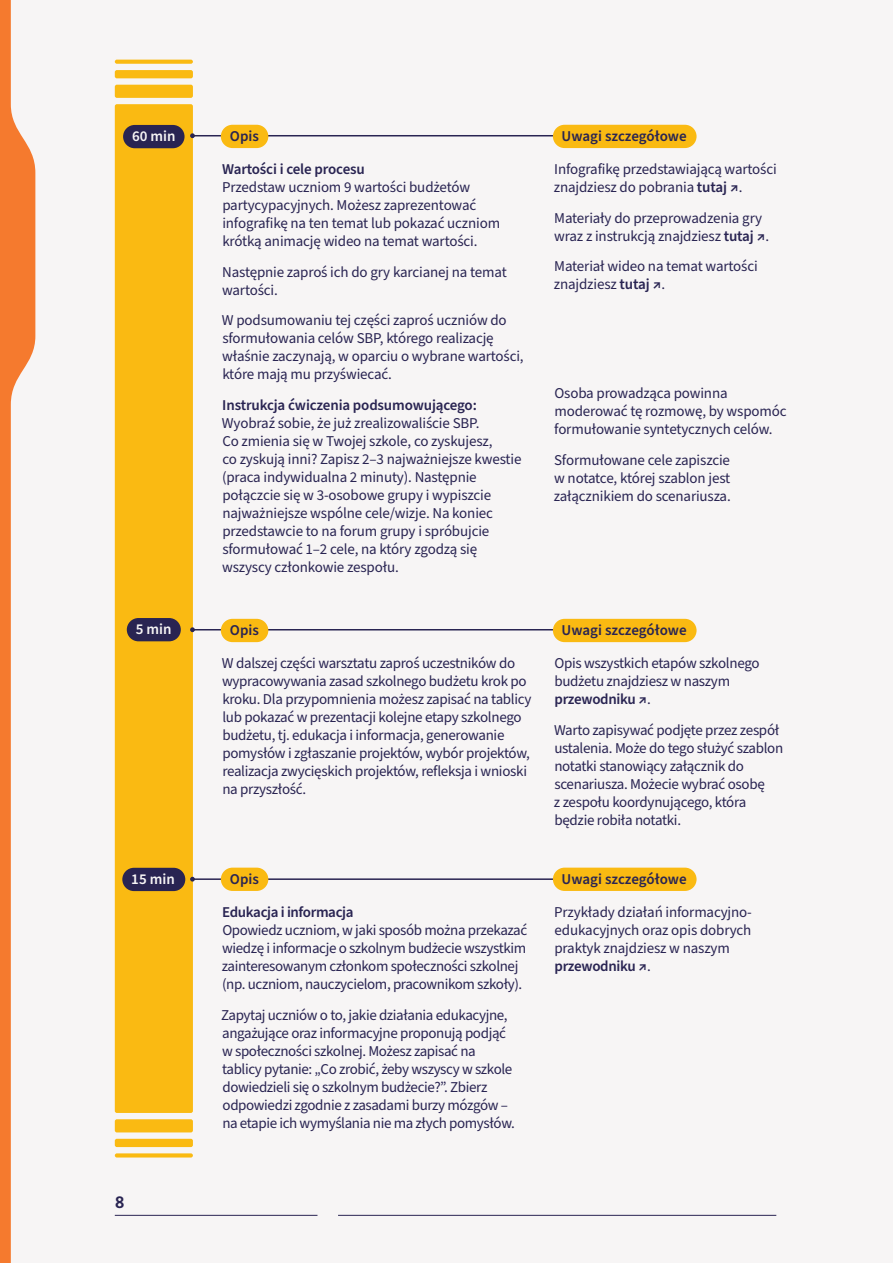
<style>
.page{position:relative;width:893px;height:1263px;background:#f7f5f5}
.page>*{position:absolute;margin:0;border:0;box-sizing:border-box;transform-origin:0 0}
.t1{font:700 16.5px "Brandon Text";color:#292452}
.WYKRES_TREŚĆ{font:15px/18px "Source Sans Pro";letter-spacing:-.02em;color:#292452}
.WYKRES_SEMIBOLD{font:600 15px "Source Sans Pro";letter-spacing:-.01em;color:#292452}
.DESCRIPTION{font:600 15px "Source Sans Pro";color:#292452}
.CZAS{font:600 15px "Source Sans Pro";color:#f7f5f5}
.s1{font-weight:600}
</style>
<div class="page">
<svg style="left:0;top:0;width:35px;height:1263px"></svg>
<div style="left:115px;top:1119px;width:78px;height:13px;background:#faba12;border-radius:2px"></div>
<div style="left:115px;top:1139px;width:78px;height:8px;background:#faba12;border-radius:2px"></div>
<svg style="left:115px;top:1153px;width:78px;height:4px"></svg>
<div style="left:115px;top:104px;width:78px;height:1009px;background:#faba12;border-radius:2px"></div>
<div style="left:115px;top:85px;width:78px;height:13px;background:#faba12;border-radius:2px"></div>
<div style="left:115px;top:70px;width:78px;height:8px;background:#faba12;border-radius:2px"></div>
<svg style="left:115px;top:60px;width:78px;height:4px"></svg>
<hr style="left:192px;top:135px;width:374px;height:1px;background:#292452">
<svg style="left:190px;top:133px;width:5px;height:5px"></svg>
<hr style="left:192px;top:629px;width:374px;height:1px;background:#292452">
<svg style="left:190px;top:627px;width:5px;height:5px"></svg>
<hr style="left:192px;top:878px;width:374px;height:2px;background:#292452">
<svg style="left:190px;top:877px;width:5px;height:4px"></svg>
<hr style="left:338px;top:1215px;width:438px;height:1px;background:#292452">
<hr style="left:115px;top:1215px;width:202px;height:1px;background:#292452">
<div style="left:221px;top:125px;width:47px;height:23px;background:#faba12;border-radius:12px"></div>
<div style="left:553px;top:125px;width:144px;height:23px;background:#faba12;border-radius:12px"></div>
<div style="left:221px;top:619px;width:47px;height:23px;background:#faba12;border-radius:12px"></div>
<div style="left:553px;top:619px;width:144px;height:23px;background:#faba12;border-radius:12px"></div>
<div style="left:221px;top:868px;width:47px;height:23px;background:#faba12;border-radius:12px"></div>
<div style="left:553px;top:868px;width:144px;height:23px;background:#faba12;border-radius:12px"></div>
<div style="left:127px;top:618px;width:54px;height:23px;background:#292452;border-radius:12px"></div>
<div style="left:122px;top:868px;width:63px;height:23px;background:#292452;border-radius:12px"></div>
<div style="left:123px;top:125px;width:62px;height:23px;background:#292452;border-radius:12px"></div>
<p class="CZAS" style="left:132px;top:126px;width:45px">60 min</p>
<p class="CZAS" style="left:136px;top:619px;width:37px">5 min</p>
<p class="CZAS" style="left:131px;top:869px;width:45px">15 min</p>
<p class="t1" style="left:115px;top:1191px;width:11px">8</p>
<p class="DESCRIPTION" style="left:230px;top:126px;width:31px">Opis</p>
<p class="WYKRES_SEMIBOLD" style="left:222px;top:159px;width:144px">Wartości i cele procesu</p>
<p class="WYKRES_TREŚĆ" style="left:222px;top:178px;width:279px">Przedstaw uczniom 9 wartości budżetów partycypacyjnych. Możesz zaprezentować infografikę na ten temat lub pokazać uczniom krótką animację wideo na temat wartości.</p>
<p class="WYKRES_TREŚĆ" style="left:222px;top:263px;width:286px">Następnie zaproś ich do gry karcianej na temat wartości.</p>
<p class="WYKRES_TREŚĆ" style="left:222px;top:312px;width:303px">W podsumowaniu tej części zaproś uczniów do sformułowania celów SBP, którego realizację właśnie zaczynają, w oparciu o wybrane wartości, które mają mu przyświecać.</p>
<p class="WYKRES_SEMIBOLD" style="left:222px;top:395px;width:256px">Instrukcja ćwiczenia podsumowującego:</p>
<p class="WYKRES_TREŚĆ" style="left:222px;top:415px;width:301px">Wyobraź sobie, że już zrealizowaliście SBP.<br>Co zmienia się w Twojej szkole, co zyskujesz,<br>co zyskują inni? Zapisz 2–3 najważniejsze kwestie (praca indywidualna 2 minuty). Następnie połączcie się w 3-osobowe grupy i wypiszcie najważniejsze wspólne cele/wizje. Na koniec przedstawcie to na forum grupy i spróbujcie sformułować 1–2 cele, na który zgodzą się wszyscy członkowie zespołu.</p>
<p class="DESCRIPTION" style="left:230px;top:620px;width:31px">Opis</p>
<p class="WYKRES_TREŚĆ" style="left:222px;top:654px;width:311px">W dalszej części warsztatu zaproś uczestników do wypracowywania zasad szkolnego budżetu krok po kroku. Dla przypomnienia możesz zapisać na tablicy lub pokazać w prezentacji kolejne etapy szkolnego budżetu, tj. edukacja i informacja, generowanie pomysłów i zgłaszanie projektów, wybór projektów, realizacja zwycięskich projektów, refleksja i wnioski na przyszłość.</p>
<p class="DESCRIPTION" style="left:230px;top:869px;width:31px">Opis</p>
<p class="WYKRES_SEMIBOLD" style="left:222px;top:902px;width:133px">Edukacja i informacja</p>
<p class="WYKRES_TREŚĆ" style="left:222px;top:921px;width:307px">Opowiedz uczniom, w jaki sposób można przekazać wiedzę i informacje o szkolnym budżecie wszystkim zainteresowanym członkom społeczności szkolnej (np. uczniom, nauczycielom, pracownikom szkoły).</p>
<p class="WYKRES_TREŚĆ" style="left:221px;top:1006px;width:295px">Zapytaj uczniów o to, jakie działania edukacyjne, angażujące oraz informacyjne proponują podjąć w społeczności szkolnej. Możesz zapisać na tablicy pytanie: „Co zrobić, żeby wszyscy w szkole dowiedzieli się o szkolnym budżecie?”. Zbierz odpowiedzi zgodnie z zasadami burzy mózgów – na etapie ich wymyślania nie ma złych pomysłów.</p>
<p class="DESCRIPTION" style="left:562px;top:126px;width:126px">Uwagi szczegółowe</p>
<p class="WYKRES_TREŚĆ" style="left:554px;top:160px;width:224px">Infografikę przedstawiającą wartości znajdziesz do pobrania <span class="s1">tutaj ↗</span>.</p>
<p class="WYKRES_TREŚĆ" style="left:554px;top:209px;width:217px">Materiały do przeprowadzenia gry wraz z instrukcją znajdziesz <span class="s1">tutaj ↗</span>.</p>
<p class="WYKRES_TREŚĆ" style="left:554px;top:258px;width:205px">Materiał wideo na temat wartości znajdziesz <span class="s1">tutaj ↗</span>.</p>
<p class="WYKRES_TREŚĆ" style="left:554px;top:385px;width:234px">Osoba prowadząca powinna moderować tę rozmowę, by wspomóc formułowanie syntetycznych celów.</p>
<p class="WYKRES_TREŚĆ" style="left:554px;top:451px;width:178px;text-align:justify">Sformułowane cele zapiszcie w notatce, której szablon jest załącznikiem do scenariusza.</p>
<p class="DESCRIPTION" style="left:562px;top:620px;width:126px">Uwagi szczegółowe</p>
<p class="WYKRES_TREŚĆ" style="left:554px;top:654px;width:207px">Opis wszystkich etapów szkolnego budżetu znajdziesz w naszym <span class="s1">przewodniku ↗</span>.</p>
<p class="WYKRES_TREŚĆ" style="left:554px;top:721px;width:231px">Warto zapisywać podjęte przez zespół ustalenia. Może do tego służyć szablon notatki stanowiący załącznik do scenariusza. Możecie wybrać osobę<br>z zespołu koordynującego, która będzie robiła notatki.</p>
<p class="DESCRIPTION" style="left:562px;top:869px;width:126px">Uwagi szczegółowe</p>
<p class="WYKRES_TREŚĆ" style="left:554px;top:903px;width:199px">Przykłady działań informacyjno&shy;edukacyjnych oraz opis dobrych praktyk znajdziesz w naszym <span class="s1">przewodniku ↗</span>.</p>
</div>
